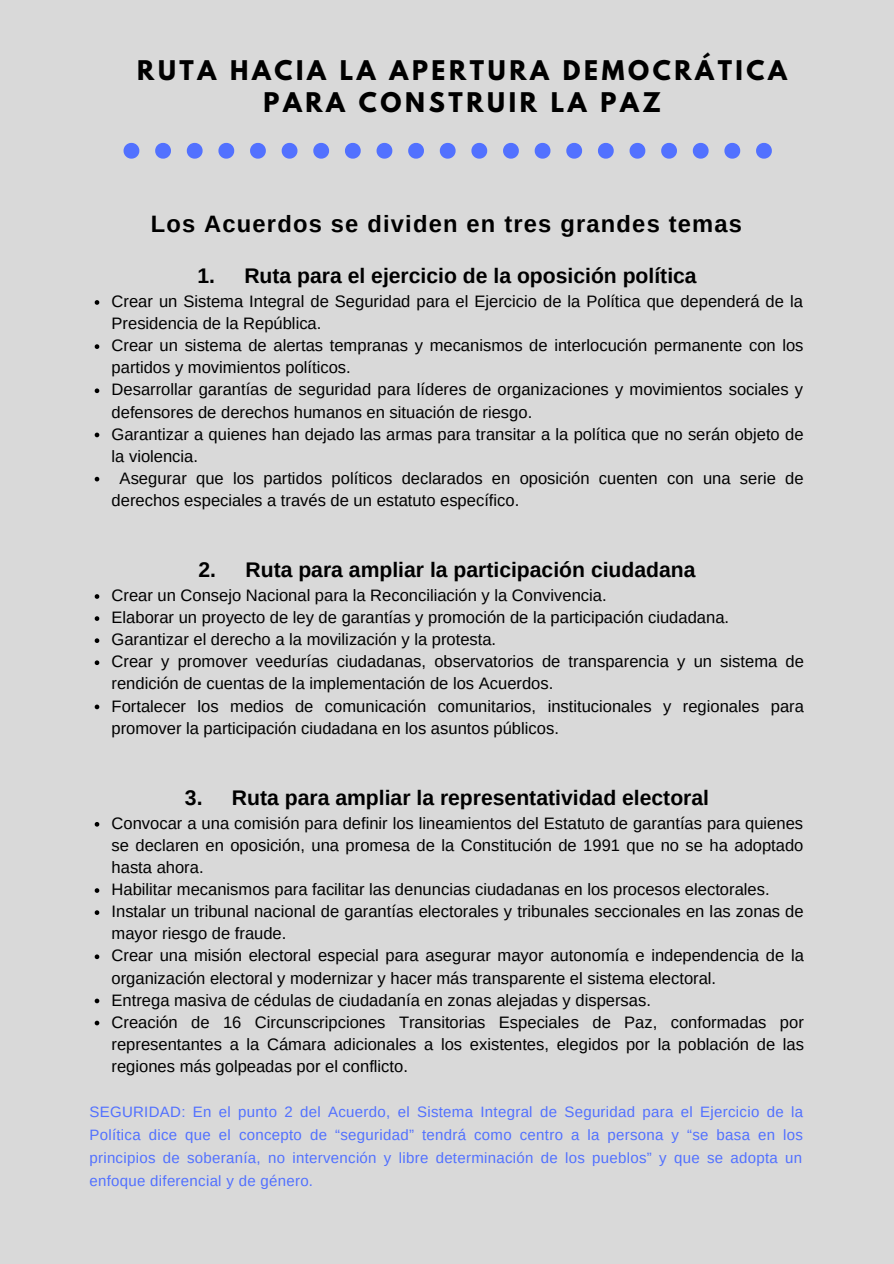
<style>
.page{position:relative;width:894px;height:1264px;background:#fff}
.page>*{position:absolute;margin:0;border:0;box-sizing:border-box;transform-origin:0 0}
.t1{font:700 24px/31.7px "League Spartan";letter-spacing:.15em;color:#000;text-align:center}
.t2{font:700 23.7px "Arimo";letter-spacing:.05em;color:#000}
.t3{font:700 21.15px "Arimo";color:#000}
.t4{font:16.5px/22px "Arimo";color:#000}
.t5{font:15px/23.2px "Arimo";letter-spacing:.02em;color:#5271ff;text-align:justify}
</style>
<div class="page">
<div style="left:0;top:0;width:893px;height:1263px;background:#d9d9d9"></div>
<svg style="left:123px;top:143px;width:16px;height:16px"></svg>
<svg style="left:155px;top:143px;width:16px;height:16px"></svg>
<svg style="left:187px;top:143px;width:15px;height:16px"></svg>
<svg style="left:218px;top:143px;width:16px;height:16px"></svg>
<svg style="left:250px;top:143px;width:16px;height:16px"></svg>
<svg style="left:281px;top:143px;width:16px;height:16px"></svg>
<svg style="left:313px;top:143px;width:16px;height:16px"></svg>
<svg style="left:345px;top:143px;width:15px;height:16px"></svg>
<svg style="left:376px;top:143px;width:16px;height:16px"></svg>
<svg style="left:408px;top:143px;width:16px;height:16px"></svg>
<svg style="left:439px;top:143px;width:16px;height:16px"></svg>
<svg style="left:471px;top:143px;width:16px;height:16px"></svg>
<svg style="left:503px;top:143px;width:15px;height:16px"></svg>
<svg style="left:534px;top:143px;width:16px;height:16px"></svg>
<svg style="left:566px;top:143px;width:16px;height:16px"></svg>
<svg style="left:598px;top:143px;width:15px;height:16px"></svg>
<svg style="left:629px;top:143px;width:16px;height:16px"></svg>
<svg style="left:661px;top:143px;width:15px;height:16px"></svg>
<svg style="left:692px;top:143px;width:16px;height:16px"></svg>
<svg style="left:724px;top:143px;width:16px;height:16px"></svg>
<svg style="left:756px;top:143px;width:15px;height:16px"></svg>
<svg style="left:95px;top:300px;width:4px;height:5px"></svg>
<svg style="left:95px;top:344px;width:4px;height:5px"></svg>
<svg style="left:95px;top:388px;width:4px;height:5px"></svg>
<svg style="left:95px;top:432px;width:4px;height:5px"></svg>
<svg style="left:95px;top:477px;width:4px;height:4px"></svg>
<svg style="left:95px;top:594px;width:4px;height:5px"></svg>
<svg style="left:95px;top:616px;width:4px;height:5px"></svg>
<svg style="left:95px;top:638px;width:4px;height:5px"></svg>
<svg style="left:95px;top:660px;width:4px;height:5px"></svg>
<svg style="left:95px;top:704px;width:4px;height:5px"></svg>
<svg style="left:95px;top:822px;width:4px;height:4px"></svg>
<svg style="left:95px;top:888px;width:4px;height:4px"></svg>
<svg style="left:95px;top:910px;width:4px;height:5px"></svg>
<svg style="left:95px;top:954px;width:4px;height:5px"></svg>
<svg style="left:95px;top:998px;width:4px;height:5px"></svg>
<svg style="left:95px;top:1020px;width:4px;height:5px"></svg>
<h1 class="t1" style="left:137px;top:58px;width:651px">RUTA HACIA LA APERTURA DEMOCRÁTICA<br>PARA CONSTRUIR LA PAZ</h1>
<h2 class="t2" style="left:151px;top:210px;width:592px">Los Acuerdos se dividen en tres grandes temas</h2>
<p class="t3" style="left:197px;top:263px;width:500px">1. Ruta para el ejercicio de la oposición política</p>
<p class="t4" style="left:111px;top:290px;width:692px">Crear un Sistema Integral de Seguridad para el Ejercicio de la Política que dependerá de la</p>
<p class="t4" style="left:111px;top:312px;width:211px">Presidencia de la República.</p>
<p class="t4" style="left:111px;top:334px;width:693px">Crear un sistema de alertas tempranas y mecanismos de interlocución permanente con los</p>
<p class="t4" style="left:111px;top:356px;width:241px">partidos y movimientos políticos.</p>
<p class="t4" style="left:111px;top:378px;width:692px">Desarrollar garantías de seguridad para líderes de organizaciones y movimientos sociales y</p>
<p class="t4" style="left:111px;top:401px;width:422px">defensores de derechos humanos en situación de riesgo.</p>
<p class="t4" style="left:111px;top:423px;width:693px">Garantizar a quienes han dejado las armas para transitar a la política que no serán objeto de</p>
<p class="t4" style="left:111px;top:445px;width:88px">la violencia.</p>
<p class="t4" style="left:120px;top:467px;width:685px">Asegurar que los partidos políticos declarados en oposición cuenten con una serie de</p>
<p class="t4" style="left:111px;top:489px;width:409px">derechos especiales a través de un estatuto específico.</p>
<p class="t3" style="left:198px;top:557px;width:498px">2. Ruta para ampliar la participación ciudadana</p>
<p class="t4" style="left:111px;top:584px;width:693px">Crear un Consejo Nacional para la Reconciliación y la Convivencia.<br>Elaborar un proyecto de ley de garantías y promoción de la participación ciudadana.<br>Garantizar el derecho a la movilización y la protesta.<br>Crear y promover veedurías ciudadanas, observatorios de transparencia y un sistema de rendición de cuentas de la implementación de los Acuerdos.<br>Fortalecer los medios de comunicación comunitarios, institucionales y regionales para promover la participación ciudadana en los asuntos públicos.</p>
<p class="t3" style="left:185px;top:785px;width:525px">3. Ruta para ampliar la representatividad electoral</p>
<p class="t4" style="left:111px;top:812px;width:693px">Convocar a una comisión para definir los lineamientos del Estatuto de garantías para quienes se declaren en oposición, una promesa de la Constitución de 1991 que no se ha adoptado hasta ahora.<br>Habilitar mecanismos para facilitar las denuncias ciudadanas en los procesos electorales.<br>Instalar un tribunal nacional de garantías electorales y tribunales seccionales en las zonas de mayor riesgo de fraude.<br>Crear una misión electoral especial para asegurar mayor autonomía e independencia de la organización electoral y modernizar y hacer más transparente el sistema electoral.<br>Entrega masiva de cédulas de ciudadanía en zonas alejadas y dispersas.<br>Creación de 16 Circunscripciones Transitorias Especiales de Paz, conformadas por representantes a la Cámara adicionales a los existentes, elegidos por la población de las regiones más golpeadas por el conflicto.</p>
<p class="t5" style="left:89px;top:1099px;width:715px">SEGURIDAD: En el punto 2 del Acuerdo, el Sistema Integral de Seguridad para el Ejercicio de la Política dice que el concepto de “seguridad” tendrá como centro a la persona y “se basa en los principios de soberanía, no intervención y libre determinación de los pueblos” y que se adopta un enfoque diferencial y de género.</p>
</div>
